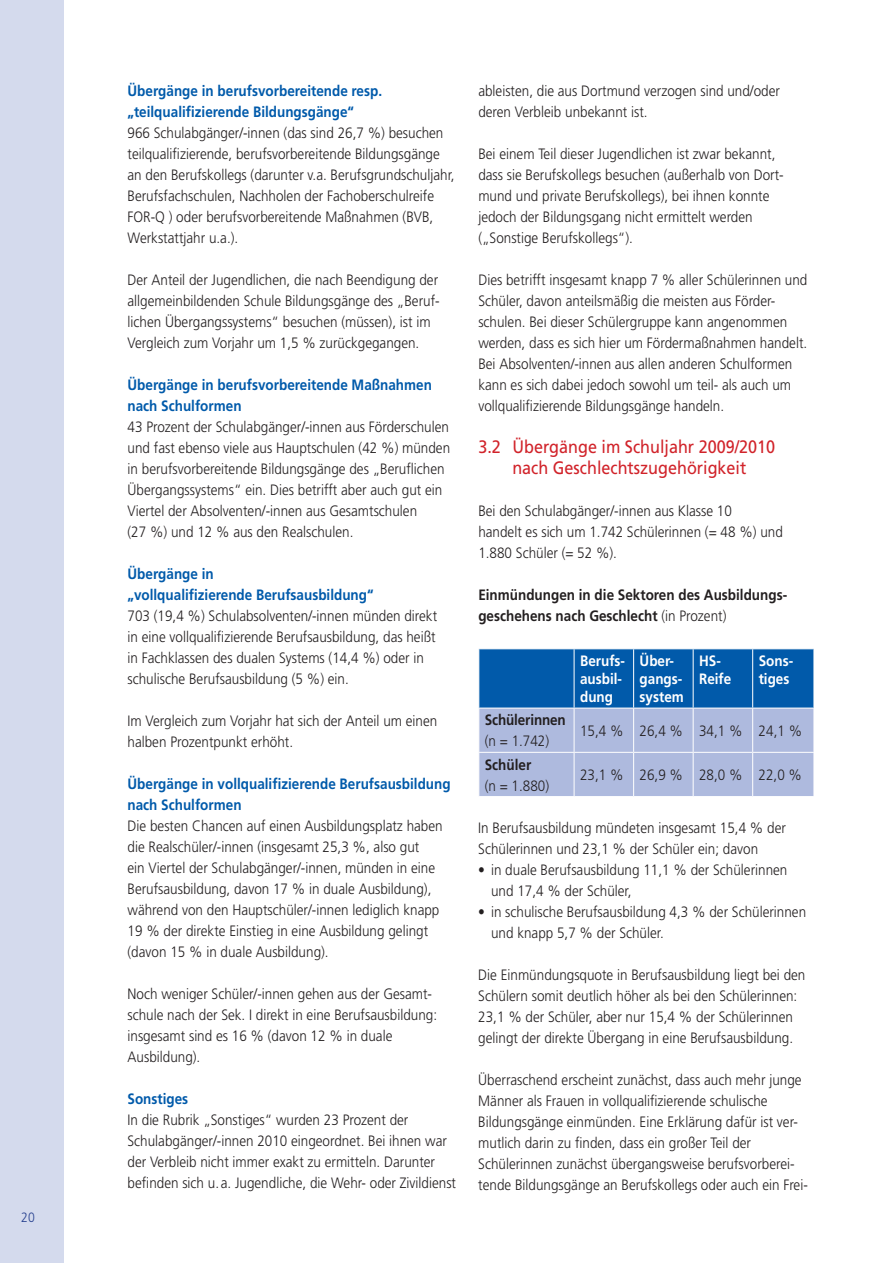
<style>
.page{position:relative;width:893px;height:1263px;background:#fff}
.page>*{position:absolute;margin:0;border:0;box-sizing:border-box;transform-origin:0 0}
.t1{font:18px/21px "Frutiger LT";color:#d1232a;text-align:center;scale:.9 1}
.t2{font:300 15px/21px "Frutiger LT";color:#231f20;scale:.9 1}
.t3{font:700 15px/21px "Frutiger LT";color:#015aaa;scale:.9 1}
.t4{font:700 15px/21px "Frutiger LT";color:#231f20;scale:.9 1}
.t5{font:700 15px/18px "Frutiger LT";color:#fff;scale:.9 1}
.t6{font:300 13.5px "Frutiger LT";color:#253f8e;scale:.9 1}
.s1{font-weight:300}
</style>
<div class="page">
<div style="left:0;top:0;width:64px;height:1263px;background:#d4daed"></div>
<svg style="left:479px;top:649px;width:334px;height:147px;background:#6a95c9"></svg>
<hr style="left:574px;top:649px;width:1px;height:59px;background:#fff">
<hr style="left:633px;top:649px;width:1px;height:59px;background:#fff">
<hr style="left:693px;top:649px;width:1px;height:59px;background:#fff">
<hr style="left:752px;top:649px;width:1px;height:59px;background:#fff">
<hr style="left:478px;top:708px;width:96px;height:1px;background:#fff">
<hr style="left:574px;top:708px;width:60px;height:1px;background:#fff">
<hr style="left:574px;top:708px;width:1px;height:44px;background:#fff">
<hr style="left:634px;top:708px;width:59px;height:1px;background:#fff">
<hr style="left:633px;top:708px;width:1px;height:44px;background:#fff">
<hr style="left:693px;top:708px;width:60px;height:1px;background:#fff">
<hr style="left:693px;top:708px;width:1px;height:44px;background:#fff">
<hr style="left:753px;top:708px;width:61px;height:1px;background:#fff">
<hr style="left:752px;top:708px;width:1px;height:44px;background:#fff">
<hr style="left:478px;top:752px;width:96px;height:1px;background:#fff">
<hr style="left:574px;top:752px;width:60px;height:1px;background:#fff">
<hr style="left:574px;top:753px;width:1px;height:43px;background:#fff">
<hr style="left:634px;top:752px;width:59px;height:1px;background:#fff">
<hr style="left:633px;top:753px;width:1px;height:43px;background:#fff">
<hr style="left:693px;top:752px;width:60px;height:1px;background:#fff">
<hr style="left:693px;top:753px;width:1px;height:43px;background:#fff">
<hr style="left:753px;top:752px;width:61px;height:1px;background:#fff">
<hr style="left:752px;top:753px;width:1px;height:43px;background:#fff">
<p class="t6" style="left:21px;top:1210px;width:17px">20</p>
<p class="t3" style="left:128px;top:81px;width:284px">Übergänge in berufsvorbereitende resp. „teilqualifizierende Bildungsgänge“</p>
<p class="t2" style="left:128px;top:123px;width:365px">966 Schulabgänger/-innen (das sind 26,7 %) besuchen teilqualifizierende, berufsvorbereitende Bildungsgänge an den Berufskollegs (darunter v.a. Berufsgrundschuljahr, Berufsfachschulen, Nachholen der Fachoberschulreife FOR-Q ) oder berufsvorbereitende Maßnahmen (BVB, Werkstattjahr u.a.).</p>
<p class="t2" style="left:128px;top:270px;width:348px">Der Anteil der Jugendlichen, die nach Beendigung der allgemeinbildenden Schule Bildungsgänge des „Beruf&shy;lichen Übergangssystems“ besuchen (müssen), ist im Vergleich zum Vorjahr um 1,5 % zurückgegangen.</p>
<p class="t3" style="left:128px;top:375px;width:340px">Übergänge in berufsvorbereitende Maßnahmen nach Schulformen</p>
<p class="t2" style="left:128px;top:417px;width:360px">43 Prozent der Schulabgänger/-innen aus Förderschulen und fast ebenso viele aus Hauptschulen (42 %) münden in berufsvorbereitende Bildungsgänge des „Beruflichen Übergangssystems“ ein. Dies betrifft aber auch gut ein Viertel der Absolventen/-innen aus Gesamtschulen<br>(27 %) und 12 % aus den Realschulen.</p>
<p class="t3" style="left:128px;top:564px;width:275px">Übergänge in<br>„vollqualifizierende Berufsausbildung“</p>
<p class="t2" style="left:128px;top:606px;width:346px">703 (19,4 %) Schulabsolventen/-innen münden direkt in eine vollqualifizierende Berufsausbildung, das heißt in Fachklassen des dualen Systems (14,4 %) oder in schulische Berufsausbildung (5 %) ein.</p>
<p class="t2" style="left:128px;top:711px;width:346px">Im Vergleich zum Vorjahr hat sich der Anteil um einen halben Prozentpunkt erhöht.</p>
<p class="t3" style="left:128px;top:774px;width:360px">Übergänge in vollqualifizierende Berufsausbildung nach Schulformen</p>
<p class="t2" style="left:128px;top:816px;width:352px">Die besten Chancen auf einen Ausbildungsplatz haben die Realschüler/-innen (insgesamt 25,3 %, also gut<br>ein Viertel der Schulabgänger/-innen, münden in eine Berufsausbildung, davon 17 % in duale Ausbildung), während von den Hauptschüler/-innen lediglich knapp 19 % der direkte Einstieg in eine Ausbildung gelingt (davon 15 % in duale Ausbildung).</p>
<p class="t2" style="left:128px;top:984px;width:345px">Noch weniger Schüler/-innen gehen aus der Gesamt&shy;schule nach der Sek. I direkt in eine Berufsausbildung: insgesamt sind es 16 % (davon 12 % in duale Ausbildung).</p>
<p class="t3" style="left:128px;top:1089px;width:69px">Sonstiges</p>
<p class="t2" style="left:128px;top:1110px;width:367px">In die Rubrik „Sonstiges“ wurden 23 Prozent der Schulabgänger/-innen 2010 eingeordnet. Bei ihnen war der Verbleib nicht immer exakt zu ermitteln. Darunter befinden sich u.a. Jugendliche, die Wehr- oder Zivildienst</p>
<p class="t2" style="left:478px;top:81px;width:337px">ableisten, die aus Dortmund verzogen sind und/oder deren Verbleib unbekannt ist.</p>
<p class="t2" style="left:478px;top:144px;width:341px">Bei einem Teil dieser Jugendlichen ist zwar bekannt, dass sie Berufskollegs besuchen (außerhalb von Dort&shy;mund und private Berufskollegs), bei ihnen konnte jedoch der Bildungsgang nicht ermittelt werden („Sonstige Berufskollegs“).</p>
<p class="t2" style="left:478px;top:270px;width:367px">Dies betrifft insgesamt knapp 7 % aller Schülerinnen und Schüler, davon anteilsmäßig die meisten aus Förder&shy;schulen. Bei dieser Schülergruppe kann angenommen werden, dass es sich hier um Fördermaßnahmen handelt.<br>Bei Absolventen/-innen aus allen anderen Schulformen kann es sich dabei jedoch sowohl um teil- als auch um vollqualifizierende Bildungsgänge handeln.</p>
<p class="t1" style="left:478px;top:437px;width:331px">3.2 Übergänge im Schuljahr 2009/2010 nach Geschlechtszugehörigkeit</p>
<p class="t2" style="left:478px;top:501px;width:340px">Bei den Schulabgänger/-innen aus Klasse 10<br>handelt es sich um 1.742 Schülerinnen (= 48 %) und<br>1.880 Schüler (= 52 %).</p>
<p class="t4" style="left:478px;top:585px;width:345px">Einmündungen in die Sektoren des Ausbildungs&shy;geschehens nach Geschlecht <span class="s1">(in Prozent)</span></p>
<p class="t5" style="left:580px;top:652px;width:51px">Berufs&shy;ausbil&shy;dung</p>
<p class="t5" style="left:640px;top:652px;width:51px">Über&shy;gangs&shy;system</p>
<p class="t5" style="left:699px;top:652px;width:37px">HS-<br>Reife</p>
<p class="t5" style="left:759px;top:652px;width:40px">Sons&shy;tiges</p>
<p class="t4" style="left:485px;top:710px;width:92px">Schülerinnen</p>
<p class="t2" style="left:485px;top:731px;width:73px">(n = 1.742)</p>
<p class="t2" style="left:580px;top:720px;width:248px">15,4 % 26,4 % 34,1 % 24,1 %</p>
<p class="t4" style="left:485px;top:754px;width:53px">Schüler</p>
<p class="t2" style="left:485px;top:775px;width:73px">(n = 1.880)</p>
<p class="t2" style="left:580px;top:765px;width:248px">23,1 % 26,9 % 28,0 % 22,0 %</p>
<p class="t2" style="left:478px;top:817px;width:343px">In Berufsausbildung mündeten insgesamt 15,4 % der<br>Schülerinnen und 23,1 % der Schüler ein; davon</p>
<p class="t2" style="left:491px;top:859px;width:331px;text-indent:-13px">• in duale Berufsausbildung 11,1 % der Schülerinnen und 17,4 % der Schüler,</p>
<p class="t2" style="left:491px;top:901px;width:352px;text-indent:-13px">• in schulische Berufsausbildung 4,3 % der Schülerinnen und knapp 5,7 % der Schüler.</p>
<p class="t2" style="left:478px;top:964px;width:365px">Die Einmündungsquote in Berufsausbildung liegt bei den Schülern somit deutlich höher als bei den Schülerinnen:<br>23,1 % der Schüler, aber nur 15,4 % der Schülerinnen gelingt der direkte Übergang in eine Berufsausbildung.</p>
<p class="t2" style="left:478px;top:1069px;width:368px">Überraschend erscheint zunächst, dass auch mehr junge Männer als Frauen in vollqualifizierende schulische Bildungsgänge einmünden. Eine Erklärung dafür ist ver&shy;mutlich darin zu finden, dass ein großer Teil der Schülerinnen zunächst übergangsweise berufsvorberei&shy;tende Bildungsgänge an Berufskollegs oder auch ein Frei-</p>
</div>
